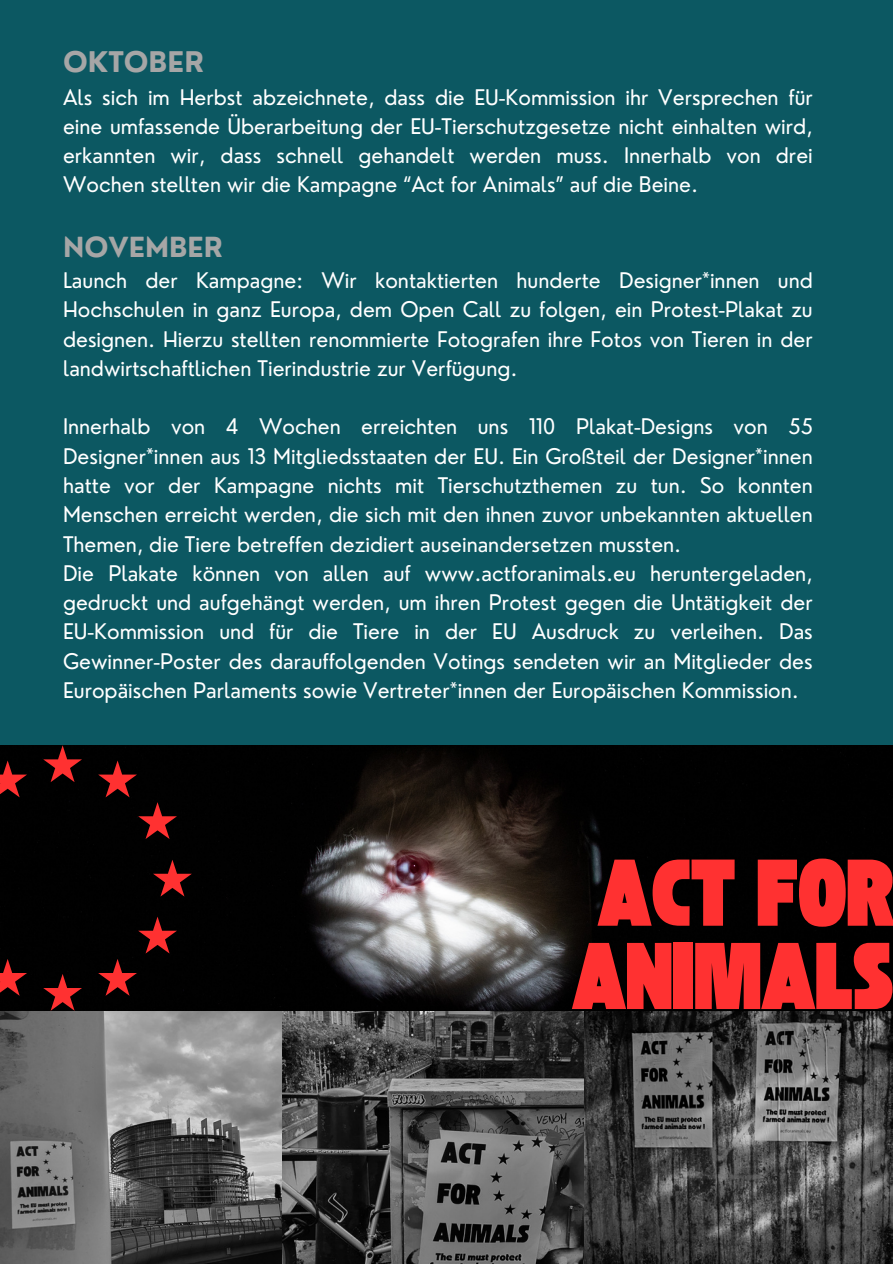
<style>
.page{position:relative;width:893px;height:1264px;background:#fff}
.page>*{position:absolute;margin:0;border:0;box-sizing:border-box;transform-origin:0 0}
.t1{font:66.15px "TAN St Canard Display";color:#ff3131}
.t2{font:700 27.75px "Nourd";color:#a6a6a6}
.t3{font:700 27px "Nourd";color:#a6a6a6}
.t4{font:21px/29.2px "Nourd";color:#fff;text-align:justify}
</style>
<div class="page">
<div style="left:0;top:0;width:892px;height:1263px;background:#0c5862"></div>
<img style="left:0;top:1010px;width:282px;height:253px">
<img style="left:282px;top:1010px;width:302px;height:253px">
<img style="left:584px;top:1010px;width:308px;height:253px">
<img style="left:0;top:745px;width:892px;height:265px">
<svg style="left:0;top:760px;width:27px;height:37px"></svg>
<svg style="left:43px;top:745px;width:39px;height:37px"></svg>
<svg style="left:43px;top:973px;width:39px;height:37px"></svg>
<svg style="left:0;top:958px;width:27px;height:37px"></svg>
<svg style="left:98px;top:760px;width:79px;height:79px;background:#260707"></svg>
<svg style="left:153px;top:859px;width:39px;height:37px"></svg>
<svg style="left:98px;top:916px;width:79px;height:79px;background:#260707"></svg>
<p class="t2" style="left:63px;top:44px;width:142px">OKTOBER</p>
<p class="t4" style="left:63px;top:82px;width:751px">Als sich im Herbst abzeichnete, dass die EU-Kommission ihr Versprechen für eine umfassende Überarbeitung der EU-Tierschutzgesetze nicht einhalten wird, erkannten wir, dass schnell gehandelt werden muss. Innerhalb von drei Wochen stellten wir die Kampagne “Act for Animals” auf die Beine.</p>
<p class="t3" style="left:63px;top:229px;width:162px">NOVEMBER</p>
<p class="t4" style="left:63px;top:265px;width:751px">Launch der Kampagne: Wir kontaktierten hunderte Designer*innen und Hochschulen in ganz Europa, dem Open Call zu folgen, ein Protest-Plakat zu designen. Hierzu stellten renommierte Fotografen ihre Fotos von Tieren in der landwirtschaftlichen Tierindustrie zur Verfügung.</p>
<p class="t4" style="left:63px;top:412px;width:751px">Innerhalb von 4 Wochen erreichten uns 110 Plakat-Designs von 55<br>Designer*innen aus 13 Mitgliedsstaaten der EU. Ein Großteil der Designer*innen hatte vor der Kampagne nichts mit Tierschutzthemen zu tun. So konnten Menschen erreicht werden, die sich mit den ihnen zuvor unbekannten aktuellen Themen, die Tiere betreffen dezidiert auseinandersetzen mussten.</p>
<p class="t4" style="left:63px;top:558px;width:751px">Die Plakate können von allen auf www.actforanimals.eu heruntergeladen, gedruckt und aufgehängt werden, um ihren Protest gegen die Untätigkeit der EU-Kommission und für die Tiere in der EU Ausdruck zu verleihen. Das Gewinner-Poster des darauffolgenden Votings sendeten wir an Mitglieder des Europäischen Parlaments sowie Vertreter*innen der Europäischen Kommission.</p>
<p class="t1" style="left:597px;top:853px;width:297px">ACT FOR</p>
<p class="t1" style="left:572px;top:936px;width:323px">ANIMALS</p>
</div>
